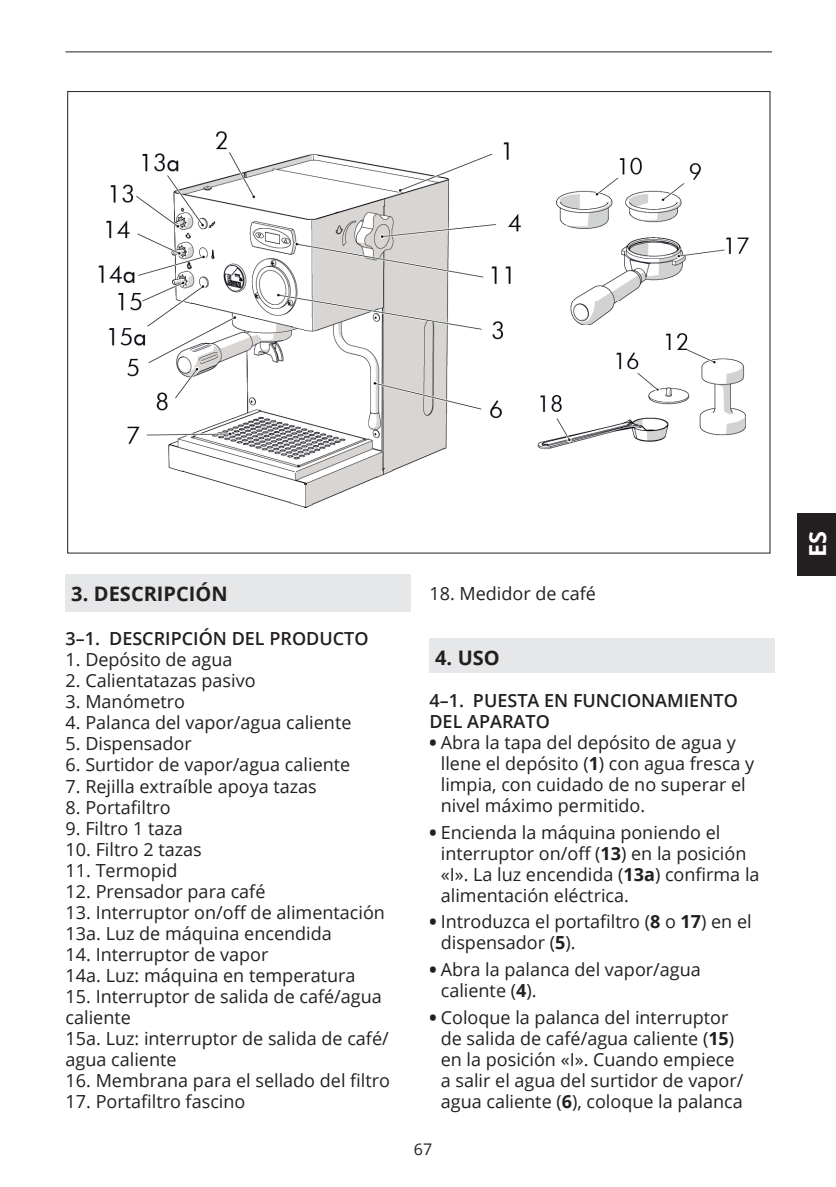
<style>
.page{position:relative;width:836px;height:1187px;background:#fff}
.page>*{position:absolute;margin:0;border:0;box-sizing:border-box;transform-origin:0 0}
.t1{font:700 23.4px "Open Sans";color:#fff}
.t2{font:700 20px "Open Sans";color:#231f20}
.t3{font:18px/21px "Open Sans";color:#231f20}
.t4{font:600 18px/21px "Open Sans";color:#231f20}
.t5{font:16px "Open Sans";color:#231f20}
.s1{font-weight:800}
.s2{font-weight:700}
</style>
<div class="page">
<hr style="left:66px;top:51px;width:705px;height:1px;background:#231f20">
<div style="left:796px;top:513px;width:39px;height:62px;background:#231f20"></div>
<div style="left:66px;top:574px;width:345px;height:38px;background:#e6e7e9"></div>
<div style="left:429px;top:638px;width:345px;height:35px;background:#e6e7e9"></div>
<img style="left:98px;top:131px;width:423px;height:376px">
<img style="left:556px;top:157px;width:193px;height:144px">
<img style="left:537px;top:301px;width:209px;height:149px">
<p class="t2" style="left:71px;top:579px;width:158px">3. DESCRIPCIÓN</p>
<p class="t4" style="left:66px;top:627px;width:304px">3–1. DESCRIPCIÓN DEL PRODUCTO</p>
<p class="t3" style="left:66px;top:648px;width:168px">1. Depósito de agua</p>
<p class="t3" style="left:66px;top:669px;width:191px">2. Calientatazas pasivo</p>
<p class="t3" style="left:66px;top:690px;width:121px">3. Manómetro</p>
<p class="t3" style="left:66px;top:711px;width:287px">4. Palanca del vapor/agua caliente</p>
<p class="t3" style="left:66px;top:732px;width:128px">5. Dispensador</p>
<p class="t3" style="left:66px;top:753px;width:286px">6. Surtidor de vapor/agua caliente</p>
<p class="t3" style="left:66px;top:774px;width:253px">7. Rejilla extraíble apoya tazas</p>
<p class="t3" style="left:66px;top:795px;width:106px">8. Portafiltro</p>
<p class="t3" style="left:66px;top:816px;width:119px">9. Filtro 1 taza</p>
<p class="t3" style="left:66px;top:837px;width:138px">10. Filtro 2 tazas</p>
<p class="t3" style="left:66px;top:858px;width:113px">11. Termopid</p>
<p class="t3" style="left:66px;top:879px;width:201px">12. Prensador para café</p>
<p class="t3" style="left:66px;top:900px;width:321px">13. Interruptor on/off de alimentación<br>13a. Luz de máquina encendida</p>
<p class="t3" style="left:66px;top:942px;width:291px">14. Interruptor de vapor<br>14a. Luz: máquina en temperatura</p>
<p class="t3" style="left:66px;top:984px;width:324px">15. Interruptor de salida de café/agua caliente<br>15a. Luz: interruptor de salida de café/ agua caliente</p>
<p class="t3" style="left:66px;top:1068px;width:326px">16. Membrana para el sellado del filtro</p>
<p class="t3" style="left:66px;top:1089px;width:181px">17. Portafiltro fascino</p>
<p class="t3" style="left:429px;top:582px;width:168px">18. Medidor de café</p>
<p class="t2" style="left:435px;top:643px;width:66px">4. USO</p>
<p class="t4" style="left:429px;top:689px;width:310px">4–1. PUESTA EN FUNCIONAMIENTO<br>DEL APARATO</p>
<p class="t3" style="left:440px;top:731px;width:315px;text-indent:-11px"><span class="s1">•</span> Abra la tapa del depósito de agua y llene el depósito (<span class="s2">1</span>) con agua fresca y limpia, con cuidado de no superar el nivel máximo permitido.</p>
<p class="t3" style="left:440px;top:820px;width:320px;text-indent:-11px"><span class="s1">•</span> Encienda la máquina poniendo el interruptor on/off (<span class="s2">13</span>) en la posición «I». La luz encendida (<span class="s2">13a</span>) confirma la alimentación eléctrica.</p>
<p class="t3" style="left:440px;top:910px;width:312px;text-indent:-11px"><span class="s1">•</span> Introduzca el portafiltro (<span class="s2">8</span> o <span class="s2">17</span>) en el dispensador (<span class="s2">5</span>).</p>
<p class="t3" style="left:440px;top:958px;width:261px;text-indent:-11px"><span class="s1">•</span> Abra la palanca del vapor/agua caliente (<span class="s2">4</span>).</p>
<p class="t3" style="left:440px;top:1006px;width:304px;text-indent:-11px"><span class="s1">•</span> Coloque la palanca del interruptor de salida de café/agua caliente (<span class="s2">15</span>) en la posición «I». Cuando empiece a salir el agua del surtidor de vapor/ agua caliente (<span class="s2">6</span>), coloque la palanca</p>
<p class="t5" style="left:414px;top:1137px;width:20px">67</p>
<p class="t1" style="left:800px;top:557px;width:28px;rotate:-90deg">ES</p>
</div>
